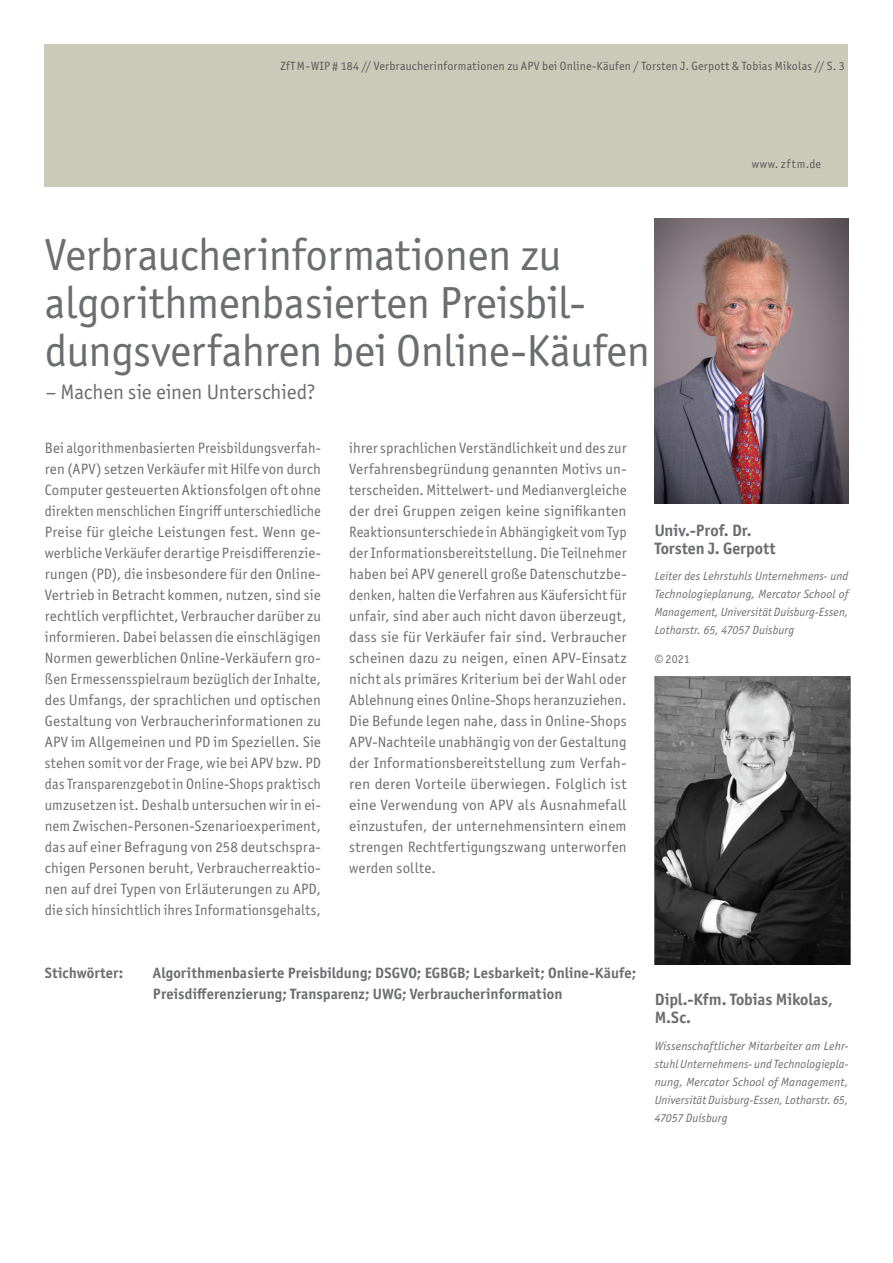
<style>
.page{position:relative;width:893px;height:1263px;background:#fff}
.page>*{position:absolute;margin:0;border:0;box-sizing:border-box;transform-origin:0 0}
.Headline3__WIP_Copyt{font:45px/48px "Officina Sans ITC Std";letter-spacing:-.01em;color:#6c6d70}
.t1{font:21px "Officina Sans ITC Std";color:#6c6d70}
.Marginalien_Head{font:700 16.5px/18px "Officina Sans ITC Std";color:#6c6d70}
.Fliesstext{font:15px/21px "Officina Sans ITC Std";letter-spacing:.01em;color:#6c6d70;text-align:justify;scale:.96 1}
.Fliesstext-2{font:15px/21px "Officina Sans ITC Std";letter-spacing:.01em;color:#6c6d70;text-align:justify}
.Fliesstext-3{font:700 15px/21px "Officina Sans ITC Std";letter-spacing:.005em;color:#6c6d70}
.Marginalien_Head-2{font:italic 12px/18px "Officina Sans ITC Std";letter-spacing:.01em;color:#6c6d70;text-align:justify}
.t2{font:12px "Officina Sans ITC Std";letter-spacing:.02em;color:#57585a}
.t3{font:12px "Officina Sans ITC Std";letter-spacing:.055em;color:#57585a}
.Marginalien_Fliesste{font:12px "Officina Sans ITC Std";color:#6c6d70}
</style>
<div class="page">
<div style="left:45px;top:45px;width:803px;height:142px;background:#cbc9b7"></div>
<img style="left:655px;top:219px;width:193px;height:284px">
<img style="left:654px;top:676px;width:196px;height:288px">
<p class="t2" style="left:281px;top:59px;width:566px">ZfTM-WIP # 184 // Verbraucherinformationen zu APV bei Online-Käufen / Torsten J. Gerpott &amp; Tobias Mikolas // S. 3</p>
<p class="Headline3__WIP_Copyt" style="left:45px;top:230px;width:607px">Verbraucherinformationen zu algorithmenbasierten Preisbil&shy;dungsverfahren bei Online-Käufen</p>
<p class="t1" style="left:46px;top:380px;width:272px">– Machen sie einen Unterschied?</p>
<p class="t3" style="left:752px;top:157px;width:71px">www. zftm.de</p>
<p class="Fliesstext" style="left:45px;top:437px;width:289px">Bei algorithmenbasierten Preisbildungsverfah&shy;ren (APV) setzen Verkäufer mit Hilfe von durch Computer gesteuerten Aktionsfolgen oft ohne direkten menschlichen Eingriff unterschiedliche Preise für gleiche Leistungen fest. Wenn ge&shy;werbliche Verkäufer derartige Preisdifferenzie&shy;rungen (PD), die insbesondere für den Online-Vertrieb in Betracht kommen, nutzen, sind sie rechtlich verpflichtet, Verbraucher darüber zu informieren. Dabei belassen die einschlägigen Normen gewerblichen Online-Verkäufern gro&shy;ßen Ermessensspielraum bezüglich der Inhalte, des Umfangs, der sprachlichen und optischen Gestaltung von Verbraucherinformationen zu APV im Allgemeinen und PD im Speziellen. Sie stehen somit vor der Frage, wie bei APV bzw. PD das Transparenzgebot in Online-Shops praktisch umzusetzen ist. Deshalb untersuchen wir in ei&shy;nem Zwischen-Personen-Szenarioexperiment, das auf einer Befragung von 258 deutschspra&shy;chigen Personen beruht, Verbraucherreaktio&shy;nen auf drei Typen von Erläuterungen zu APD, die sich hinsichtlich ihres Informationsgehalts,</p>
<p class="Fliesstext-2" style="left:349px;top:437px;width:279px">ihrer sprachlichen Verständlichkeit und des zur Verfahrensbegründung genannten Motivs un&shy;terscheiden. Mittelwert- und Medianvergleiche der drei Gruppen zeigen keine signifikanten Reaktionsunterschiede in Abhängigkeit vom Typ der Informationsbereitstellung. Die Teilnehmer haben bei APV generell große Datenschutzbe&shy;denken, halten die Verfahren aus Käufersicht für unfair, sind aber auch nicht davon überzeugt, dass sie für Verkäufer fair sind. Verbraucher scheinen dazu zu neigen, einen APV-Einsatz nicht als primäres Kriterium bei der Wahl oder Ablehnung eines Online-Shops heranzuziehen.<br>Die Befunde legen nahe, dass in Online-Shops APV-Nachteile unabhängig von der Gestaltung der Informationsbereitstellung zum Verfah&shy;ren deren Vorteile überwiegen. Folglich ist eine Verwendung von APV als Ausnahmefall einzustufen, der unternehmensintern einem strengen Rechtfertigungszwang unterworfen werden sollte.</p>
<p class="Marginalien_Head" style="left:655px;top:521px;width:122px">Univ.-Prof. Dr.<br>Torsten J. Gerpott</p>
<p class="Marginalien_Head-2" style="left:655px;top:567px;width:195px">Leiter des Lehrstuhls Unternehmens- und Technologieplanung, Mercator School of Management, Universität Duisburg-Essen, Lotharstr. 65, 47057 Duisburg</p>
<p class="Marginalien_Fliesste" style="left:655px;top:652px;width:37px">© 2021</p>
<p class="Fliesstext-3" style="left:45px;top:962px;width:80px">Stichwörter:</p>
<p class="Fliesstext-3" style="left:153px;top:962px;width:485px">Algorithmenbasierte Preisbildung; DSGVO; EGBGB; Lesbarkeit; Online-Käufe;<br>Preisdifferenzierung; Transparenz; UWG; Verbraucherinformation</p>
<p class="Marginalien_Head" style="left:655px;top:990px;width:180px">Dipl.-Kfm. Tobias Mikolas,<br>M.Sc.</p>
<p class="Marginalien_Head-2" style="left:655px;top:1037px;width:195px">Wissenschaftlicher Mitarbeiter am Lehr&shy;stuhl Unternehmens- und Technologiepla&shy;nung, Mercator School of Management, Universität Duisburg-Essen, Lotharstr. 65, 47057 Duisburg</p>
</div>
